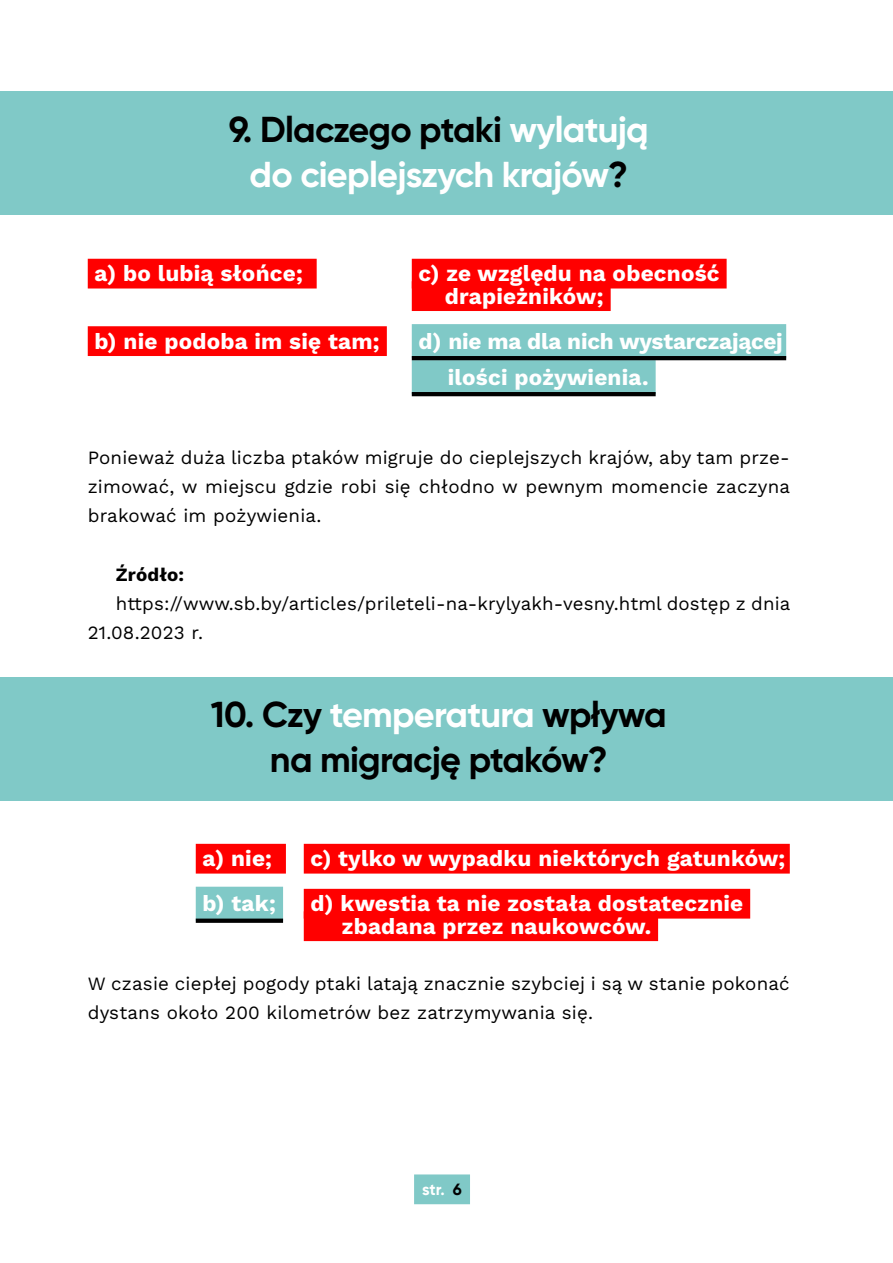
<style>
.page{position:relative;width:893px;height:1263px;background:#fff}
.page>*{position:absolute;margin:0;border:0;box-sizing:border-box;transform-origin:0 0}
.t1{font:700 36px/45px "Gilroy";letter-spacing:-.02em;color:#fff;text-align:center}
.t2{font:700 36px/45px "Gilroy";letter-spacing:-.02em;color:#000;text-align:center}
.t3{font:700 22.5px/22.5px "Work Sans";letter-spacing:.01em;color:#fff}
.t4{font:700 22.5px/36px "Work Sans";letter-spacing:-.01em;color:#fff}
.t5{font:18.75px/29.2px "Work Sans";letter-spacing:.01em;color:#000}
.t6{font:700 18.75px "Work Sans";letter-spacing:.01em;color:#000}
.t7{font:700 16.35px "Gilroy";color:#fff}
.s1{color:#000}
.s2{color:#fff}
</style>
<div class="page">
<div style="left:414px;top:1174px;width:56px;height:30px;background:#80c9c7"></div>
<div style="left:0;top:92px;width:893px;height:123px;background:#80c9c7"></div>
<div style="left:88px;top:259px;width:229px;height:29px;background:#f00"></div>
<div style="left:412px;top:259px;width:315px;height:29px;background:#f00"></div>
<div style="left:412px;top:281px;width:199px;height:30px;background:#f00"></div>
<div style="left:88px;top:326px;width:299px;height:30px;background:#f00"></div>
<div style="left:412px;top:324px;width:374px;height:34px;background:#80c9c7"></div>
<div style="left:412px;top:360px;width:244px;height:34px;background:#80c9c7"></div>
<div style="left:0;top:677px;width:893px;height:123px;background:#80c9c7"></div>
<div style="left:196px;top:844px;width:90px;height:29px;background:#f00"></div>
<div style="left:304px;top:844px;width:486px;height:29px;background:#f00"></div>
<div style="left:196px;top:887px;width:87px;height:34px;background:#80c9c7"></div>
<div style="left:304px;top:889px;width:446px;height:29px;background:#f00"></div>
<div style="left:304px;top:911px;width:354px;height:30px;background:#f00"></div>
<hr style="left:412px;top:356px;width:374px;height:4px;background:#000">
<hr style="left:412px;top:392px;width:244px;height:4px;background:#000">
<div style="left:196px;top:918px;width:87px;height:5px;background:#000"></div>
<h1 class="t1" style="left:229px;top:106px;width:421px"><span class="s1">9. Dlaczego ptaki</span> wylatują do cieplejszych krajów<span class="s1">?</span></h1>
<p class="t3" style="left:94px;top:261px;width:210px">a) bo lubią słońce;</p>
<p class="t3" style="left:445px;top:261px;width:276px;text-indent:-26px">c) ze względu na obecność drapieżników;</p>
<p class="t3" style="left:94px;top:329px;width:287px">b) nie podoba im się tam;</p>
<p class="t4" style="left:448px;top:322px;width:337px;text-indent:-29px">d) nie ma dla nich wystarczającej ilości pożywienia.</p>
<p class="t5" style="left:88px;top:442px;width:704px;text-align:justify">Ponieważ duża liczba ptaków migruje do cieplejszych krajów, aby tam prze&shy;zimować, w miejscu gdzie robi się chłodno w pewnym momencie zaczyna brakować im pożywienia.</p>
<p class="t6" style="left:116px;top:560px;width:70px">Źródło:</p>
<p class="t5" style="left:88px;top:588px;width:704px;text-indent:28px">https://www.sb.by/articles/prileteli-na-krylyakh-vesny.html dostęp z dnia<br>21.08.2023 r.</p>
<h1 class="t2" style="left:211px;top:691px;width:457px">10. Czy <span class="s2">temperatura</span> wpływa na migrację ptaków?</h1>
<p class="t3" style="left:202px;top:846px;width:71px">a) nie;</p>
<p class="t3" style="left:310px;top:846px;width:476px">c) tylko w wypadku niektórych gatunków;</p>
<p class="t3" style="left:202px;top:891px;width:75px">b) tak;</p>
<p class="t3" style="left:342px;top:891px;width:403px;text-indent:-32px">d) kwestia ta nie została dostatecznie zbadana przez naukowców.</p>
<p class="t5" style="left:88px;top:968px;width:703px">W czasie ciepłej pogody ptaki latają znacznie szybciej i są w stanie pokonać dystans około 200 kilometrów bez zatrzymywania się.</p>
<p class="t7" style="left:422px;top:1179px;width:41px">str. <span class="s1">6</span></p>
</div>
